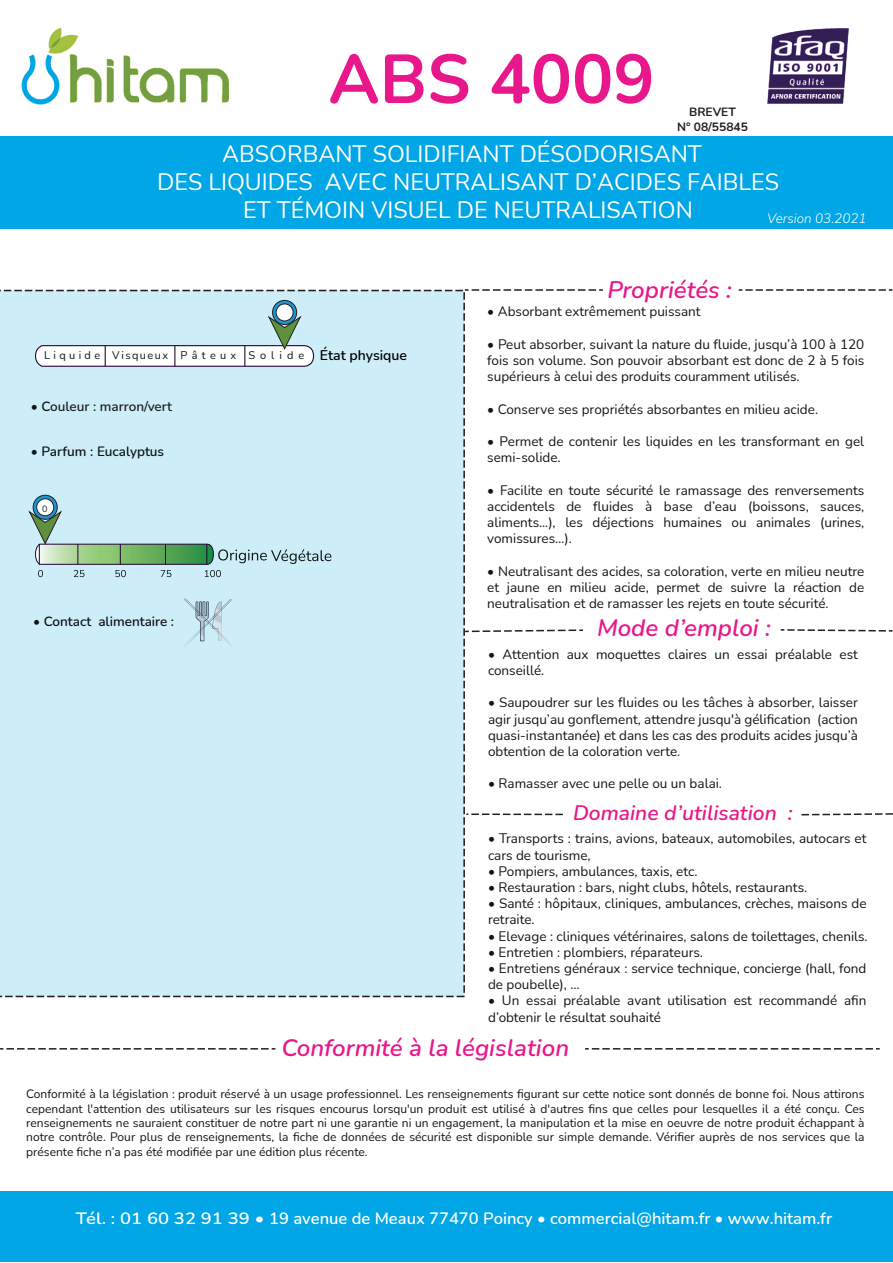
<style>
.page{position:relative;width:893px;height:1263px;background:#fff}
.page>*{position:absolute;margin:0;border:0;box-sizing:border-box;transform-origin:0 0}
.t1{font:700 69px "Nunito";color:#e8178b}
.t2{font:italic 600 24px "Nunito";color:#e8178b}
.t3{font:23.25px/27.9px "Nunito";color:#fff;text-align:center}
.t4{font:italic 600 21px "Nunito";color:#e8178b}
.t5{font:600 16.5px "Nunito";color:#fff;scale:1.11 1}
.t6{font:13.5px/16.2px "Nunito";color:#111416}
.t7{font:600 13.5px "Nunito";color:#111416}
.t8{font:600 13.5px "Nunito";color:#231f20}
.t9{font:italic 300 13.5px "Nunito";color:#fff}
.t10{font:12px/14.4px "Nunito";color:#111416;text-align:justify}
.t11{font:700 12px/14.4px "Nunito";color:#231f20;text-align:center}
.t12{font:10.95px "Nunito";letter-spacing:.305em;color:#111416}
.t13{font:9px "Nunito";color:#231f20}
.s1{font-weight:600;font-size:14.1px;color:#000001}
.s2{color:#111416}
</style>
<div class="page">
<div style="left:0;top:136px;width:892px;height:92px;background:#00a6e5"></div>
<svg style="left:466px;top:813px;width:97px;height:2px"></svg>
<svg style="left:801px;top:813px;width:92px;height:3px"></svg>
<img style="left:21px;top:27px;width:207px;height:77px">
<img style="left:767px;top:28px;width:82px;height:75px">
<div style="left:0;top:1191px;width:892px;height:70px;background:#00a6e5"></div>
<svg style="left:739px;top:289px;width:153px;height:2px"></svg>
<svg style="left:465px;top:289px;width:138px;height:2px"></svg>
<svg style="left:781px;top:629px;width:111px;height:3px"></svg>
<svg style="left:465px;top:629px;width:118px;height:4px"></svg>
<svg style="left:585px;top:1048px;width:295px;height:1px"></svg>
<svg style="left:0;top:1048px;width:275px;height:1px"></svg>
<div style="left:0;top:290px;width:465px;height:707px;background:#cdedf9"></div>
<svg style="left:184px;top:598px;width:48px;height:49px;background:#bdd9e5"></svg>
<h1 class="t1" style="left:328px;top:30px;width:328px">ABS 4009</h1>
<p class="t11" style="left:677px;top:104px;width:72px">BREVET<br>N° 08/55845</p>
<h3 class="t3" style="left:157px;top:139px;width:623px">ABSORBANT SOLIDIFIANT DÉSODORISANT<br>DES LIQUIDES AVEC NEUTRALISANT D’ACIDES FAIBLES<br>ET TÉMOIN VISUEL DE NEUTRALISATION</h3>
<p class="t9" style="left:767px;top:208px;width:101px">Version 03.2021</p>
<p class="t12" style="left:44px;top:347px;width:364px">Liquide Visqueux Pâteux Solide <span class="s1">État physique</span></p>
<p class="t8" style="left:31px;top:397px;width:143px"><span class="s2">• C</span>ouleur : marron/vert</p>
<p class="t7" style="left:31px;top:442px;width:135px">• Parfum : Eucalyptus</p>
<p class="t13" style="left:42px;top:502px;width:7px">0</p>
<p class="t7" style="left:33px;top:612px;width:143px">• Contact alimentaire :</p>
<h2 class="t2" style="left:607px;top:272px;width:126px">Propriétés :</h2>
<p class="t6" style="left:487px;top:303px;width:215px">• Absorbant extrêmement puissant</p>
<p class="t6" style="left:487px;top:335px;width:379px;text-align:justify">• Peut absorber, suivant la nature du fluide, jusqu’à 100 à 120 fois son volume. Son pouvoir absorbant est donc de 2 à 5 fois supérieurs à celui des produits couramment utilisés.</p>
<p class="t6" style="left:487px;top:400px;width:332px">• Conserve ses propriétés absorbantes en milieu acide.</p>
<p class="t6" style="left:487px;top:433px;width:379px">• Permet de contenir les liquides en les transformant en gel semi-solide.</p>
<p class="t6" style="left:487px;top:481px;width:379px;text-align:justify">• Facilite en toute sécurité le ramassage des renversements accidentels de fluides à base d’eau (boissons, sauces, aliments...), les déjections humaines ou animales (urines, vomissures…).</p>
<p class="t6" style="left:487px;top:562px;width:379px;text-align:justify">• Neutralisant des acides, sa coloration, verte en milieu neutre et jaune en milieu acide, permet de suivre la réaction de neutralisation et de ramasser les rejets en toute sécurité.</p>
<h2 class="t2" style="left:597px;top:610px;width:175px">Mode d’emploi :</h2>
<p class="t6" style="left:488px;top:645px;width:371px">• Attention aux moquettes claires un essai préalable est conseillé.</p>
<p class="t6" style="left:488px;top:694px;width:371px;text-align:justify">• Saupoudrer sur les fluides ou les tâches à absorber, laisser agir jusqu’au gonflement, attendre jusqu'à gélification (action quasi-instantanée) et dans les cas des produits acides jusqu’à obtention de la coloration verte.</p>
<p class="t6" style="left:488px;top:775px;width:235px">• Ramasser avec une pelle ou un balai.</p>
<h3 class="t4" style="left:573px;top:798px;width:221px">Domaine d’utilisation :</h3>
<p class="t6" style="left:488px;top:830px;width:380px">• Transports : trains, avions, bateaux, automobiles, autocars et cars de tourisme,</p>
<p class="t6" style="left:488px;top:862px;width:211px">• Pompiers, ambulances, taxis, etc.</p>
<p class="t6" style="left:488px;top:879px;width:321px">• Restauration : bars, night clubs, hôtels, restaurants.</p>
<p class="t6" style="left:488px;top:895px;width:380px">• Santé : hôpitaux, cliniques, ambulances, crèches, maisons de retraite.</p>
<p class="t6" style="left:488px;top:927px;width:381px">• Elevage : cliniques vétérinaires, salons de toilettages, chenils.</p>
<p class="t6" style="left:488px;top:943px;width:216px">• Entretien : plombiers, réparateurs.</p>
<p class="t6" style="left:488px;top:960px;width:380px">• Entretiens généraux : service technique, concierge (hall, fond de poubelle), …</p>
<p class="t6" style="left:488px;top:992px;width:380px">• Un essai préalable avant utilisation est recommandé afin d’obtenir le résultat souhaité</p>
<h2 class="t2" style="left:281px;top:1031px;width:289px">Conformité à la législation</h2>
<p class="t10" style="left:26px;top:1086px;width:840px">Conformité à la législation : produit réservé à un usage professionnel. Les renseignements figurant sur cette notice sont donnés de bonne foi. Nous attirons cependant l'attention des utilisateurs sur les risques encourus lorsqu'un produit est utilisé à d'autres fins que celles pour lesquelles il a été conçu. Ces renseignements ne sauraient constituer de notre part ni une garantie ni un engagement, la manipulation et la mise en oeuvre de notre produit échappant à notre contrôle. Pour plus de renseignements, la fiche de données de sécurité est disponible sur simple demande. Vérifier auprès de nos services que la présente fiche n’a pas été modifiée par une édition plus récente.</p>
<p class="t5" style="left:76px;top:1207px;width:683px">Tél. : 01 60 32 91 39 • 19 avenue de Meaux 77470 Poincy • commercial@hitam.fr • www.hitam.fr</p>
</div>
